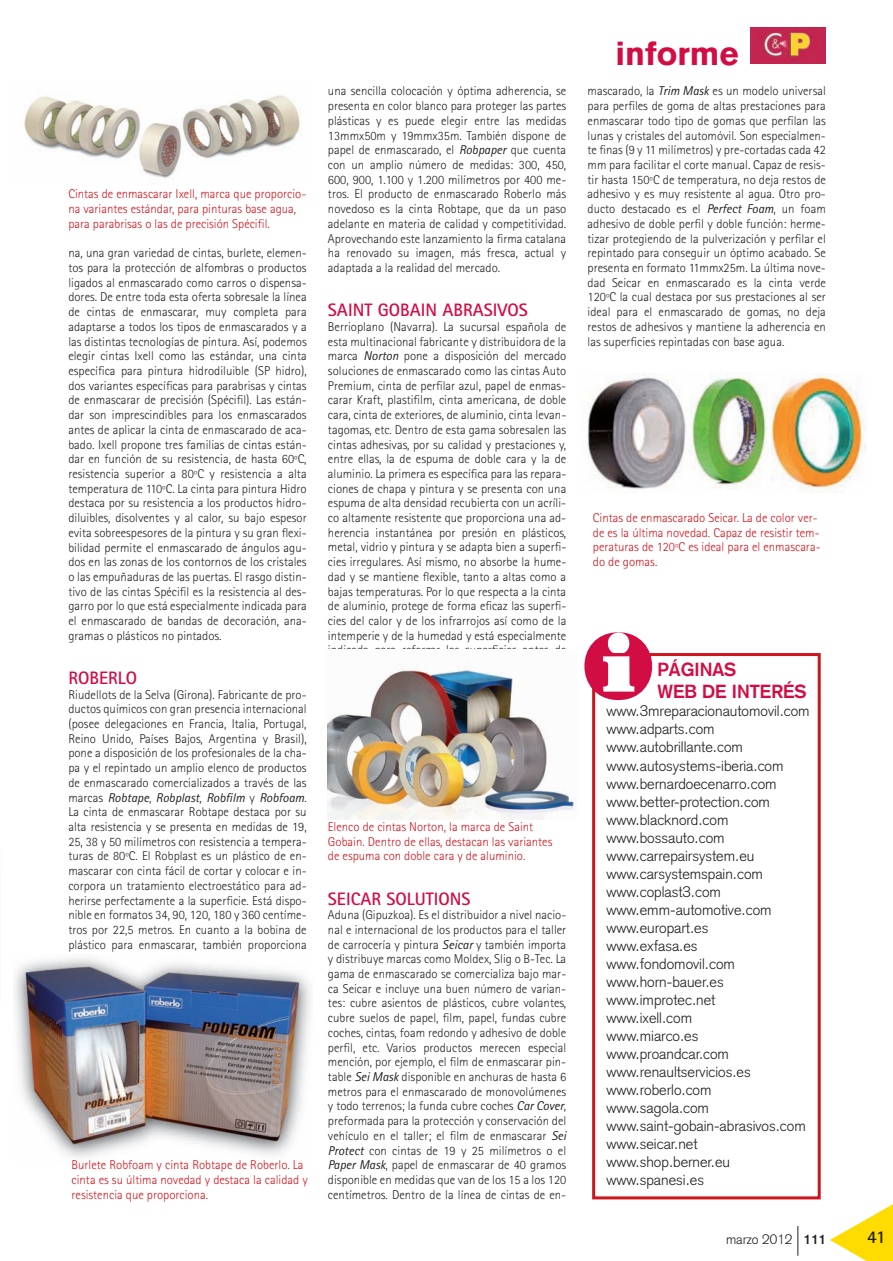
<style>
.page{position:relative;width:893px;height:1261px;background:#fff}
.page>*{position:absolute;margin:0;border:0;box-sizing:border-box;transform-origin:0 0}
.t1{font:700 33px "Akzidenz Grotesk BE";color:#d20d44}
.t2{font:700 18.6px/22.4px "Akzidenz Grotesk";color:#d20d44}
.t3{font:700 18px "Rotis Sans Serif";color:#d20d44}
.t4{font:700 18px "Rotis Sans Serif";color:#231f20}
.t5{font:300 15px/18px "Akzidenz Grotesk";color:#231f20}
.t6{font:300 13.5px "Akzidenz Grotesk";color:#231f20}
.t7{font:300 12.75px/14.7px "Rotis Sans Serif";color:#231f20;text-align:justify}
.t8{font:300 12.75px/14.7px "Rotis Sans Serif";color:#cd151d}
.s1{font-weight:400;font-style:italic}
.s2{font-weight:700}
</style>
<div class="page">
<hr style="left:797px;top:1225px;width:1px;height:30px;background:#231f20">
<img style="left:750px;top:27px;width:75px;height:37px">
<img style="left:14px;top:958px;width:297px;height:200px">
<div style="left:592px;top:653px;width:228px;height:546px;border:3px solid #cd151d"></div>
<svg style="left:584px;top:632px;width:79px;height:68px"></svg>
<img style="left:24px;top:95px;width:276px;height:84px">
<img style="left:328px;top:669px;width:248px;height:150px">
<img style="left:689px;top:373px;width:78px;height:115px">
<img style="left:587px;top:373px;width:99px;height:116px">
<img style="left:771px;top:374px;width:95px;height:119px">
<svg style="left:830px;top:1204px;width:63px;height:57px"></svg>
<p class="t8" style="left:68px;top:187px;width:239px">Cintas de enmascarar Ixell, marca que proporcio&shy;na variantes estándar, para pinturas base agua, para parabrisas o las de precisión Spécifil.</p>
<p class="t7" style="left:68px;top:245px;width:240px">na, una gran variedad de cintas, burlete, elemen&shy;tos para la protección de alfombras o productos ligados al enmascarado como carros o dispensa&shy;dores. De entre toda esta oferta sobresale la línea de cintas de enmascarar, muy completa para adaptarse a todos los tipos de enmascarados y a las distintas tecnologías de pintura. Así, podemos elegir cintas Ixell como las estándar, una cinta específica para pintura hidrodiluible (SP hidro), dos variantes específicas para parabrisas y cintas de enmascarar de precisión (Spécifil). Las están&shy;dar son imprescindibles para los enmascarados antes de aplicar la cinta de enmascarado de aca&shy;bado. Ixell propone tres familias de cintas están&shy;dar en función de su resistencia, de hasta 60ºC, resistencia superior a 80ºC y resistencia a alta temperatura de 110ºC. La cinta para pintura Hidro destaca por su resistencia a los productos hidro&shy;diluibles, disolventes y al calor, su bajo espesor evita sobreespesores de la pintura y su gran flexi&shy;bilidad permite el enmascarado de ángulos agu&shy;dos en las zonas de los contornos de los cristales o las empuñaduras de las puertas. El rasgo distin&shy;tivo de las cintas Spécifil es la resistencia al des&shy;garro por lo que está especialmente indicada para el enmascarado de bandas de decoración, ana&shy;gramas o plásticos no pintados.</p>
<p class="t3" style="left:68px;top:666px;width:70px">ROBERLO</p>
<p class="t7" style="left:68px;top:686px;width:240px">Riudellots de la Selva (Girona). Fabricante de pro&shy;ductos químicos con gran presencia internacional (posee delegaciones en Francia, Italia, Portugal, Reino Unido, Países Bajos, Argentina y Brasil), pone a disposición de los profesionales de la cha&shy;pa y el repintado un amplio elenco de productos de enmascarado comercializados a través de las marcas <span class="s1">Robtape</span>, <span class="s1">Robplast</span>, <span class="s1">Robfilm</span> y <span class="s1">Robfoam</span>.<br>La cinta de enmascarar Robtape destaca por su alta resistencia y se presenta en medidas de 19, 25, 38 y 50 milímetros con resistencia a tempera&shy;turas de 80ºC. El Robplast es un plástico de en&shy;mascarar con cinta fácil de cortar y colocar e in&shy;corpora un tratamiento electroestático para ad&shy;herirse perfectamente a la superficie. Está dispo&shy;nible en formatos 34, 90, 120, 180 y 360 centíme&shy;tros por 22,5 metros. En cuanto a la bobina de plástico para enmascarar, también proporciona</p>
<p class="t8" style="left:72px;top:1157px;width:238px">Burlete Robfoam y cinta Robtape de Roberlo. La cinta es su última novedad y destaca la calidad y resistencia que proporciona.</p>
<p class="t7" style="left:328px;top:84px;width:240px">una sencilla colocación y óptima adherencia, se presenta en color blanco para proteger las partes plásticas y es puede elegir entre las medidas 13mmx50m y 19mmx35m. También dispone de papel de enmascarado, el <span class="s1">Robpaper</span> que cuenta con un amplio número de medidas: 300, 450, 600, 900, 1.100 y 1.200 milímetros por 400 me&shy;tros. El producto de enmascarado Roberlo más novedoso es la cinta Robtape, que da un paso adelante en materia de calidad y competitividad.<br>Aprovechando este lanzamiento la firma catalana ha renovado su imagen, más fresca, actual y adaptada a la realidad del mercado.</p>
<p class="t3" style="left:328px;top:298px;width:201px">SAINT GOBAIN ABRASIVOS</p>
<p class="t7" style="left:328px;top:319px;width:240px">Berrioplano (Navarra). La sucursal española de esta multinacional fabricante y distribuidora de la marca <span class="s1">Norton</span> pone a disposición del mercado soluciones de enmascarado como las cintas Auto Premium, cinta de perfilar azul, papel de enmas&shy;carar Kraft, plastifilm, cinta americana, de doble cara, cinta de exteriores, de aluminio, cinta levan&shy;tagomas, etc. Dentro de esta gama sobresalen las cintas adhesivas, por su calidad y prestaciones y, entre ellas, la de espuma de doble cara y la de aluminio. La primera es específica para las repara&shy;ciones de chapa y pintura y se presenta con una espuma de alta densidad recubierta con un acríli&shy;co altamente resistente que proporciona una ad&shy;herencia instantánea por presión en plásticos, metal, vidrio y pintura y se adapta bien a superfi&shy;cies irregulares. Así mismo, no absorbe la hume&shy;dad y se mantiene flexible, tanto a altas como a bajas temperaturas. Por lo que respecta a la cinta de aluminio, protege de forma eficaz las superfi&shy;cies del calor y de los infrarrojos así como de la intemperie y de la humedad y está especialmente indicada para reforzar las superficies antes de</p>
<p class="t8" style="left:328px;top:819px;width:226px">Elenco de cintas Norton, la marca de Saint<br>Gobain. Dentro de ellas, destacan las variantes de espuma con doble cara y de aluminio.</p>
<p class="t3" style="left:328px;top:886px;width:144px">SEICAR SOLUTIONS</p>
<p class="t7" style="left:328px;top:907px;width:240px">Aduna (Gipuzkoa). Es el distribuidor a nivel nacio&shy;nal e internacional de los productos para el taller de carrocería y pintura <span class="s1">Seicar</span> y también importa y distribuye marcas como Moldex, Slig o B-Tec. La gama de enmascarado se comercializa bajo mar&shy;ca Seicar e incluye una buen número de varian&shy;tes: cubre asientos de plásticos, cubre volantes, cubre suelos de papel, film, papel, fundas cubre coches, cintas, foam redondo y adhesivo de doble perfil, etc. Varios productos merecen especial mención, por ejemplo, el film de enmascarar pin&shy;table <span class="s1">Sei Mask</span> disponible en anchuras de hasta 6 metros para el enmascarado de monovolúmenes y todo terrenos; la funda cubre coches <span class="s1">Car Cover</span>, preformada para la protección y conservación del vehículo en el taller; el film de enmascarar <span class="s1">Sei Protect</span> con cintas de 19 y 25 milímetros o el <span class="s1">Paper Mask</span>, papel de enmascarar de 40 gramos disponible en medidas que van de los 15 a los 120 centímetros. Dentro de la línea de cintas de en-</p>
<p class="t1" style="left:615px;top:35px;width:125px">informe</p>
<p class="t7" style="left:587px;top:84px;width:240px">mascarado, la <span class="s1">Trim Mask</span> es un modelo universal para perfiles de goma de altas prestaciones para enmascarar todo tipo de gomas que perfilan las lunas y cristales del automóvil. Son especialmen&shy;te finas (9 y 11 milímetros) y pre-cortadas cada 42 mm para facilitar el corte manual. Capaz de resis&shy;tir hasta 150ºC de temperatura, no deja restos de adhesivo y es muy resistente al agua. Otro pro&shy;ducto destacado es el <span class="s1">Perfect Foam</span>, un foam adhesivo de doble perfil y doble función: herme&shy;tizar protegiendo de la pulverización y perfilar el repintado para conseguir un óptimo acabado. Se presenta en formato 11mmx25m. La última nove&shy;dad Seicar en enmascarado es la cinta verde 120ºC la cual destaca por sus prestaciones al ser ideal para el enmascarado de gomas, no deja restos de adhesivos y mantiene la adherencia en las superficies repintadas con base agua.</p>
<p class="t8" style="left:592px;top:510px;width:229px">Cintas de enmascarado Seicar. La de color ver&shy;de es la última novedad. Capaz de resistir tem&shy;peraturas de 120ºC es ideal para el enmascara&shy;do de gomas.</p>
<p class="t2" style="left:657px;top:658px;width:151px">PÁGINAS<br>WEB DE INTERÉS</p>
<p class="t5" style="left:606px;top:702px;width:205px">www.3mreparacionautomovil.com www.adparts.com www.autobrillante.com www.autosystems-iberia.com www.bernardoecenarro.com www.better-protection.com www.blacknord.com www.bossauto.com www.carrepairsystem.eu www.carsystemspain.com www.coplast3.com www.emm-automotive.com www.europart.es<br>www.exfasa.es www.fondomovil.com www.horn-bauer.es www.improtec.net<br>www.ixell.com<br>www.miarco.es www.proandcar.com www.renaultservicios.es www.roberlo.com www.sagola.com www.saint-gobain-abrasivos.com www.seicar.net www.shop.berner.eu www.spanesi.es</p>
<p class="t6" style="left:725px;top:1230px;width:102px">marzo 2012 <span class="s2">111</span></p>
<p class="t4" style="left:866px;top:1225px;width:20px">41</p>
</div>
